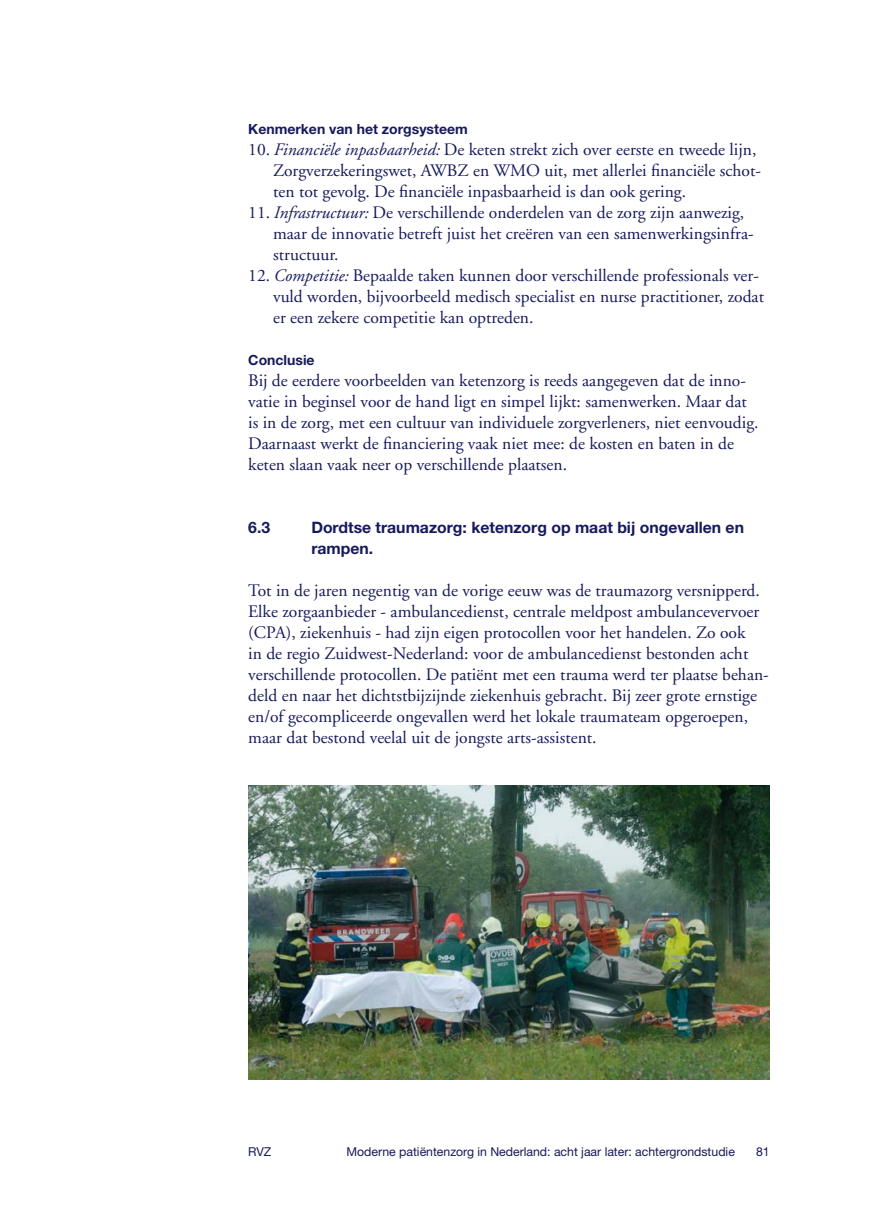
<style>
.page{position:relative;width:869px;height:1216px;background:#fff}
.page>*{position:absolute;margin:0;border:0;box-sizing:border-box;transform-origin:0 0}
.body{font:17.5px/21px "Adobe Garamond";color:#161a5c}
.body_inspr{font:17.5px/21px "Adobe Garamond";color:#161a5c}
.body-2{font:700 15.75px/21px "Helvetica Neue";color:#161a5c}
.Subkopje{font:700 14px "Helvetica Neue";color:#161a5c}
.t1{font:12.25px "Helvetica Neue";color:#161a5c}
.s1{font-style:italic}
</style>
<div class="page">
<img style="left:248px;top:785px;width:521px;height:294px">
<p class="Subkopje" style="left:248px;top:120px;width:221px">Kenmerken van het zorgsysteem</p>
<p class="body_inspr" style="left:273px;top:139px;width:489px;text-indent:-25px">10. <span class="s1">Financiële inpasbaarheid:</span> De keten strekt zich over eerste en tweede lijn,<br>Zorgverzekeringswet, AWBZ en WMO uit, met allerlei financiële schot&shy;ten tot gevolg. De financiële inpasbaarheid is dan ook gering.</p>
<p class="body_inspr" style="left:273px;top:202px;width:482px;text-indent:-25px">11. <span class="s1">Infrastructuur:</span> De verschillende onderdelen van de zorg zijn aanwezig, maar de innovatie betreft juist het creëren van een samenwerkingsinfra&shy;structuur.</p>
<p class="body_inspr" style="left:273px;top:265px;width:492px;text-indent:-25px">12. <span class="s1">Competitie:</span> Bepaalde taken kunnen door verschillende professionals ver&shy;vuld worden, bijvoorbeeld medisch specialist en nurse practitioner, zodat er een zekere competitie kan optreden.</p>
<p class="Subkopje" style="left:248px;top:351px;width:68px">Conclusie</p>
<p class="body" style="left:248px;top:370px;width:511px">Bij de eerdere voorbeelden van ketenzorg is reeds aangegeven dat de inno&shy;vatie in beginsel voor de hand ligt en simpel lijkt: samenwerken. Maar dat is in de zorg, met een cultuur van individuele zorgverleners, niet eenvoudig.<br>Daarnaast werkt de financiering vaak niet mee: de kosten en baten in de keten slaan vaak neer op verschillende plaatsen.</p>
<p class="body-2" style="left:248px;top:516px;width:23px">6.3</p>
<p class="body-2" style="left:311px;top:516px;width:434px">Dordtse traumazorg: ketenzorg op maat bij ongevallen en rampen.</p>
<p class="body" style="left:248px;top:580px;width:522px">Tot in de jaren negentig van de vorige eeuw was de traumazorg versnipperd.<br>Elke zorgaanbieder - ambulancedienst, centrale meldpost ambulancevervoer (CPA), ziekenhuis - had zijn eigen protocollen voor het handelen. Zo ook<br>in de regio Zuidwest-Nederland: voor de ambulancedienst bestonden acht verschillende protocollen. De patiënt met een trauma werd ter plaatse behan&shy;deld en naar het dichtstbijzijnde ziekenhuis gebracht. Bij zeer grote ernstige en/of gecompliceerde ongevallen werd het lokale traumateam opgeroepen, maar dat bestond veelal uit de jongste arts-assistent.</p>
<p class="t1" style="left:248px;top:1144px;width:25px">RVZ</p>
<p class="t1" style="left:346px;top:1144px;width:389px">Moderne patiëntenzorg in Nederland: acht jaar later: achtergrondstudie</p>
<p class="t1" style="left:755px;top:1144px;width:15px">81</p>
</div>
